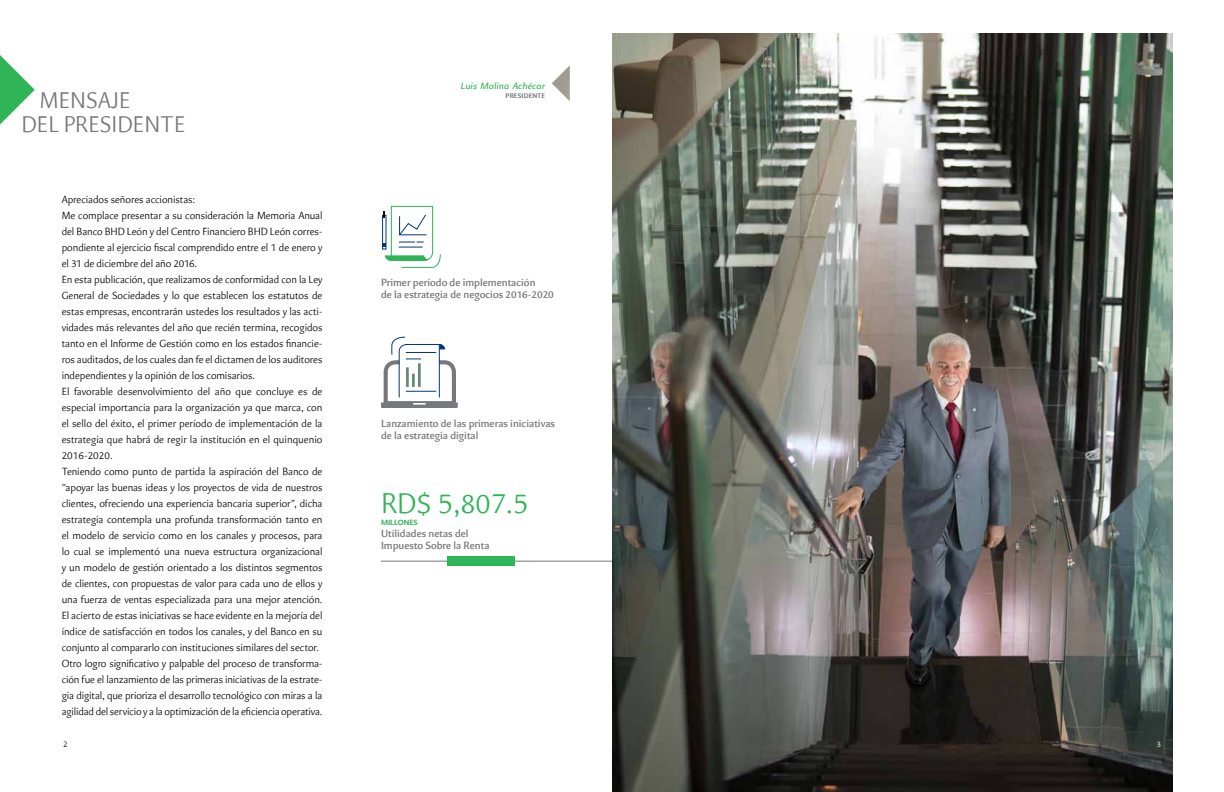
<style>
.page{position:relative;width:1224px;height:792px;background:#fff}
.page>*{position:absolute;margin:0;border:0;box-sizing:border-box;transform-origin:0 0}
.t1{font:300 30px "Eva Pro";color:#2fb457}
.t2{font:300 24px/24px "Eva Pro";color:#77787b}
.t3{font:300 11px/16px "Eva Pro";letter-spacing:-.005em;color:#000}
.t4{font:600 11px/12px "Eva Pro";color:#77787b}
.t5{font:italic 9.7px "Eva Pro";letter-spacing:.01em;color:#2fb457}
.t6{font:300 8.7px "Eva Pro";color:#000}
.t7{font:300 8.7px "Eva Pro";color:#fff}
.t8{font:700 8px "Eva Pro";color:#2fb457}
.t9{font:700 7px "Eva Pro";letter-spacing:.03em;color:#77787b}
</style>
<div class="page">
<hr style="left:381px;top:561px;width:232px;height:1px;background:#77787b">
<img style="left:612px;top:33px;width:560px;height:759px">
<div style="left:448px;top:556px;width:67px;height:10px;background:#2fb457"></div>
<img style="left:552px;top:65px;width:18px;height:36px">
<div style="left:382px;top:215px;width:4px;height:34px;border:1px solid #003976"></div>
<svg style="left:383px;top:205px;width:58px;height:63px"></svg>
<svg style="left:381px;top:336px;width:77px;height:72px"></svg>
<div style="left:418px;top:364px;width:2px;height:22px;background:#2fb457;border:1px solid #77787b"></div>
<svg style="left:0;top:55px;width:35px;height:70px"></svg>
<p class="t2" style="left:22px;top:88px;width:166px;text-indent:18px">Mensaje<br>del Presidente</p>
<p class="t3" style="left:62px;top:191px;width:263px">Apreciados señores accionistas:<br>Me complace presentar a su consideración la Memoria Anual del Banco BHD León y del Centro Financiero BHD León corres&shy;pondiente al ejercicio fiscal comprendido entre el 1 de enero y el 31 de diciembre del año 2016.<br>En esta publicación, que realizamos de conformidad con la Ley General de Sociedades y lo que establecen los estatutos de estas empresas, encontrarán ustedes los resultados y las acti&shy;vidades más relevantes del año que recién termina, recogidos tanto en el Informe de Gestión como en los estados financie&shy;ros auditados, de los cuales dan fe el dictamen de los auditores independientes y la opinión de los comisarios.<br>El favorable desenvolvimiento del año que concluye es de especial importancia para la organización ya que marca, con el sello del éxito, el primer período de implementación de la estrategia que habrá de regir la institución en el quinquenio 2016-2020.<br>Teniendo como punto de partida la aspiración del Banco de “apoyar las buenas ideas y los proyectos de vida de nuestros clientes, ofreciendo una experiencia bancaria superior”, dicha estrategia contempla una profunda transformación tanto en el modelo de servicio como en los canales y procesos, para lo cual se implementó una nueva estructura organizacional y un modelo de gestión orientado a los distintos segmentos de clientes, con propuestas de valor para cada uno de ellos y una fuerza de ventas especializada para una mejor atención.<br>El acierto de estas iniciativas se hace evidente en la mejoría del índice de satisfacción en todos los canales, y del Banco en su conjunto al compararlo con instituciones similares del sector.<br>Otro logro significativo y palpable del proceso de transforma&shy;ción fue el lanzamiento de las primeras iniciativas de la estrate&shy;gia digital, que prioriza el desarrollo tecnológico con miras a la agilidad del servicio y a la optimización de la eficiencia operativa.</p>
<p class="t5" style="left:461px;top:79px;width:86px">Luis Molina Achécar</p>
<p class="t9" style="left:506px;top:91px;width:41px">PRESIDENTE</p>
<p class="t4" style="left:381px;top:277px;width:174px">Primer período de implementación<br>de la estrategia de negocios 2016-2020</p>
<p class="t4" style="left:381px;top:417px;width:176px">Lanzamiento de las primeras iniciativas de la estrategia digital</p>
<p class="t1" style="left:381px;top:485px;width:149px">RD$ 5,807.5</p>
<p class="t8" style="left:381px;top:517px;width:38px">MILLONES</p>
<p class="t4" style="left:381px;top:527px;width:110px">Utilidades netas del<br>Impuesto Sobre la Renta</p>
<p class="t6" style="left:63px;top:739px;width:6px">2</p>
<p class="t7" style="left:1156px;top:739px;width:6px">3</p>
</div>
